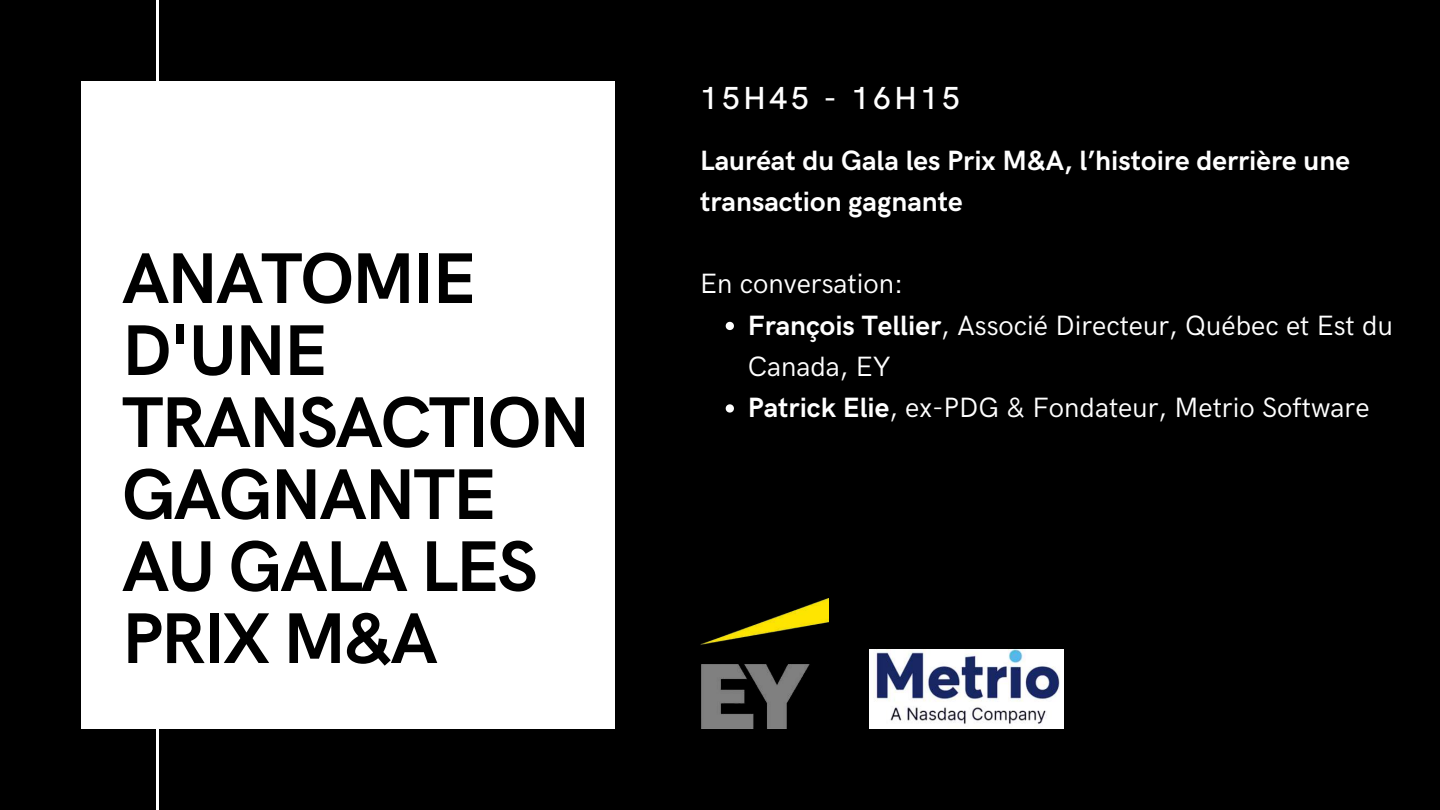
<style>
.page{position:relative;width:1440px;height:810px;background:#000}
.page>*{position:absolute;margin:0;border:0;box-sizing:border-box;transform-origin:0 0}
.t1{font:700 72px/72px "HK Grotesk";letter-spacing:-.03em;color:#000}
.t2{font:500 32px "HK Grotesk";letter-spacing:.1em;color:#fff}
.t3{font:28px/41.2px "HK Grotesk";color:#fff}
.t4{font:700 28px/41.2px "HK Grotesk";color:#fff}
.s1{font-weight:700}
</style>
<div class="page">
<hr style="left:156px;top:0;width:3px;height:810px;background:#fff">
<div style="left:81px;top:81px;width:534px;height:648px;background:#fff"></div>
<img style="left:700px;top:598px;width:128px;height:131px">
<img style="left:870px;top:650px;width:194px;height:79px">
<svg style="left:726px;top:322px;width:8px;height:8px"></svg>
<svg style="left:726px;top:404px;width:8px;height:9px"></svg>
<h1 class="t1" style="left:122px;top:245px;width:470px">ANATOMIE<br>D'UNE<br>TRANSACTION<br>GAGNANTE<br>AU GALA LES<br>PRIX M&amp;A</h1>
<p class="t2" style="left:700px;top:81px;width:262px">15H45 - 16H15</p>
<p class="t4" style="left:700px;top:141px;width:651px">Lauréat du Gala les Prix M&amp;A, l’histoire derrière une transaction gagnante</p>
<p class="t3" style="left:700px;top:264px;width:205px">En conversation:</p>
<p class="t3" style="left:748px;top:306px;width:647px"><span class="s1">François Tellier</span>, Associé Directeur, Québec et Est du<br>Canada, EY<br><span class="s1">Patrick Elie</span>, ex-PDG &amp; Fondateur, Metrio Software</p>
</div>
